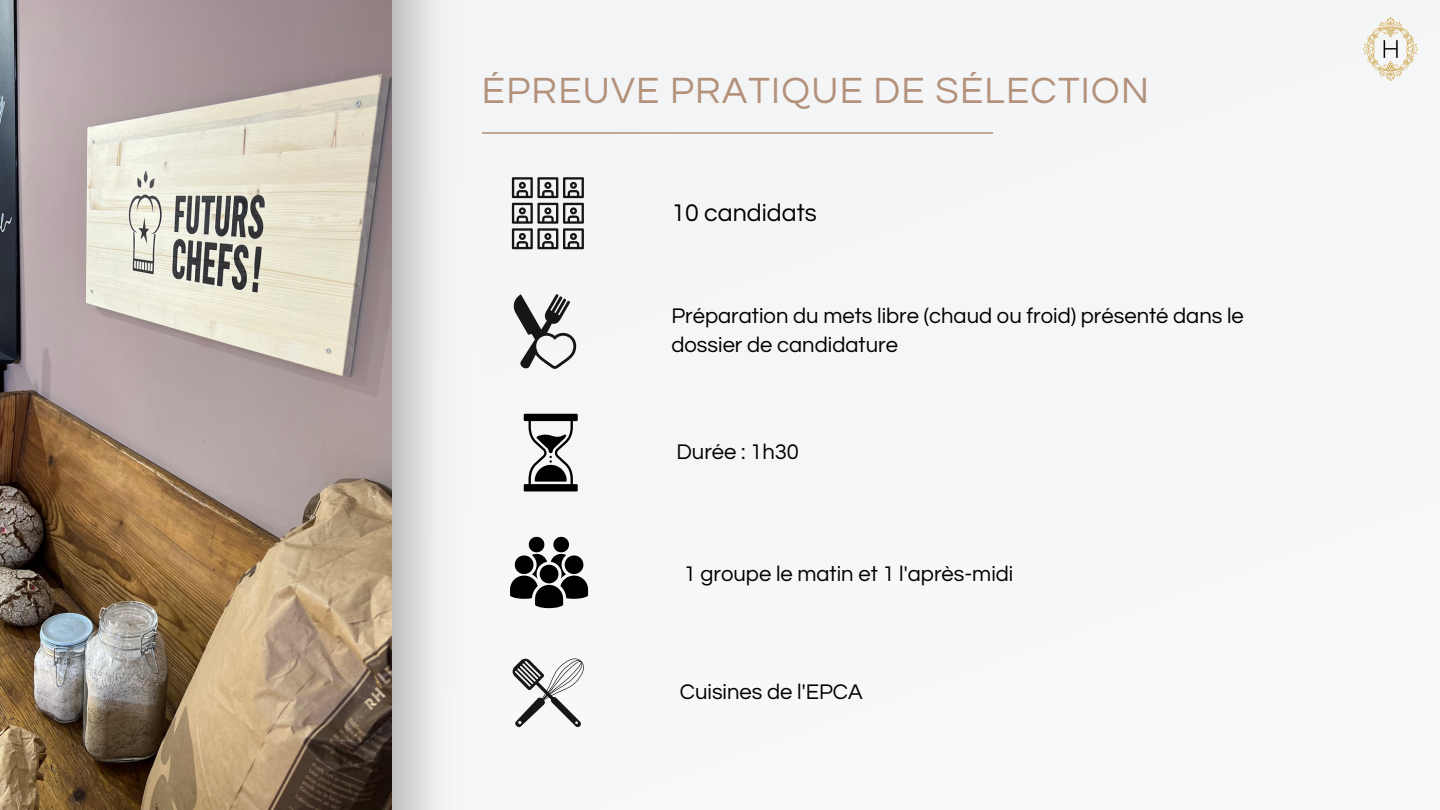
<style>
.page{position:relative;width:1440px;height:810px;background:#fff}
.page>*{position:absolute;margin:0;border:0;box-sizing:border-box;transform-origin:0 0}
.t1{font:38px "Questrial";letter-spacing:.035em;color:#b3917b}
.t2{font:25px "Questrial";color:#000}
.t3{font:22px/28.5px "Questrial";color:#000}
</style>
<div class="page">
<svg style="left:392px;top:0;width:90px;height:810px"></svg>
<img style="left:0;top:0;width:392px;height:810px">
<hr style="left:482px;top:132px;width:511px;height:2px;background:#b3917b">
<svg style="left:512px;top:177px;width:72px;height:72px"></svg>
<svg style="left:524px;top:414px;width:54px;height:77px"></svg>
<svg style="left:513px;top:658px;width:71px;height:71px"></svg>
<svg style="left:512px;top:294px;width:64px;height:75px"></svg>
<svg style="left:510px;top:537px;width:78px;height:71px"></svg>
<img style="left:1359px;top:18px;width:63px;height:63px">
<h1 class="t1" style="left:482px;top:71px;width:669px">ÉPREUVE PRATIQUE DE SÉLECTION</h1>
<p class="t2" style="left:671px;top:200px;width:147px">10 candidats</p>
<p class="t3" style="left:671px;top:302px;width:574px">Préparation du mets libre (chaud ou froid) présenté dans le dossier de candidature</p>
<p class="t3" style="left:676px;top:438px;width:124px">Durée : 1h30</p>
<p class="t3" style="left:684px;top:560px;width:331px">1 groupe le matin et 1 l'après-midi</p>
<p class="t3" style="left:680px;top:679px;width:184px">Cuisines de l'EPCA</p>
</div>
